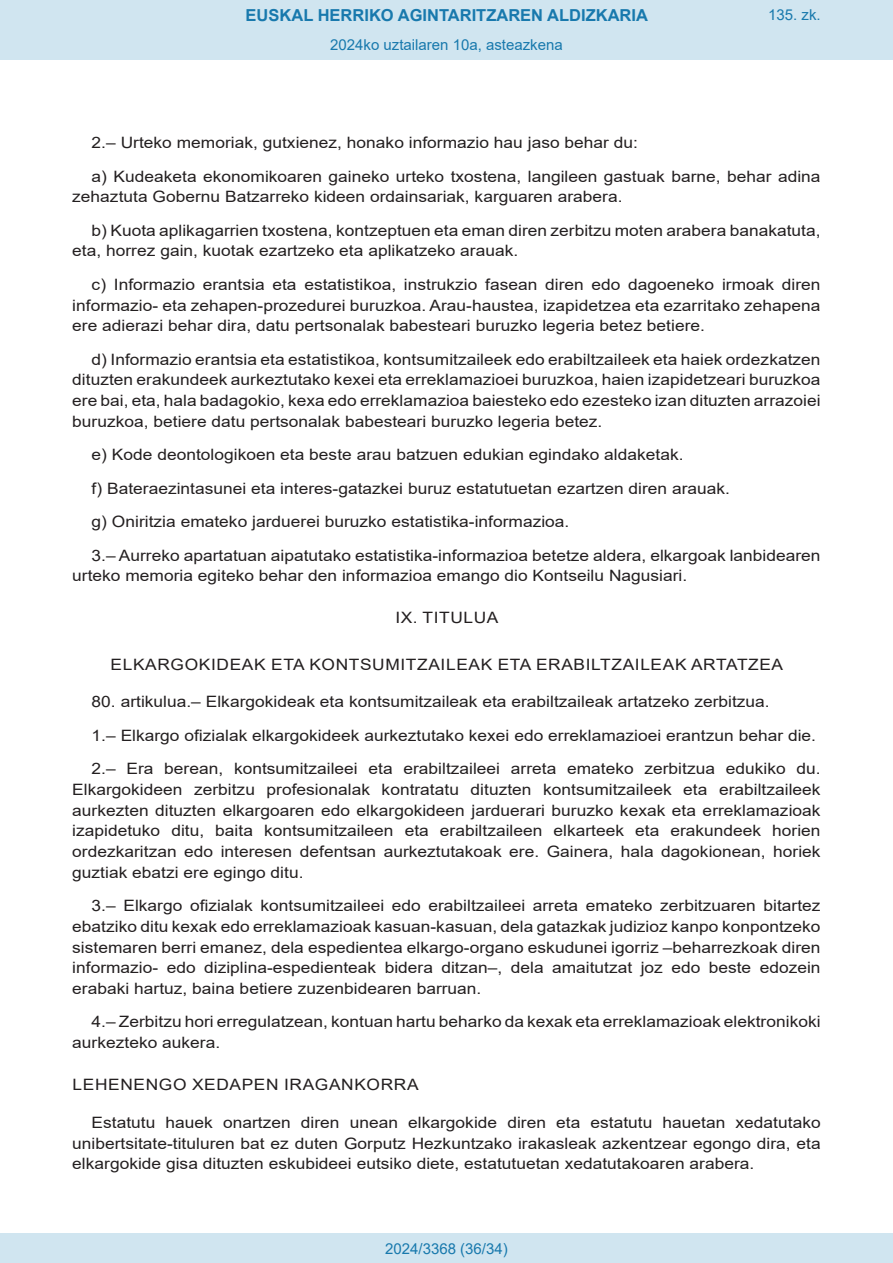
<style>
.page{position:relative;width:893px;height:1263px;background:#fff}
.page>*{position:absolute;margin:0;border:0;box-sizing:border-box;transform-origin:0 0}
.t1{font:700 16.5px "Arial";color:#1879ad}
.BOPVDetalle{font:15.6px/20.7px "Arial";color:#231f20;text-align:justify;scale:1.11 1}
.BOPVClave{font:15.6px "Arial";letter-spacing:.035em;color:#231f20;scale:1.11 1}
.BOPVDisposicion{font:15.6px "Arial";letter-spacing:.035em;color:#231f20;scale:1.11 1}
.Paginacion_Centro{font:15px "Arial";color:#1879ad}
</style>
<div class="page">
<div style="left:0;top:0;width:893px;height:60px;background:#d0e5f0"></div>
<div style="left:0;top:1233px;width:893px;height:30px;background:#d0e5f0"></div>
<p class="t1" style="left:246px;top:3px;width:404px">EUSKAL HERRIKO AGINTARITZAREN ALDIZKARIA</p>
<p class="Paginacion_Centro" style="left:330px;top:35px;width:234px">2024ko uztailaren 10a, asteazkena</p>
<p class="Paginacion_Centro" style="left:768px;top:5px;width:54px">135. zk.</p>
<p class="BOPVDetalle" style="left:92px;top:132px;width:494px">2.– Urteko memoriak, gutxienez, honako informazio hau jaso behar du:</p>
<p class="BOPVDetalle" style="left:72px;top:166px;width:676px;text-indent:19px">a) Kudeaketa ekonomikoaren gaineko urteko txostena, langileen gastuak barne, behar adina zehaztuta Gobernu Batzarreko kideen ordainsariak, karguaren arabera.</p>
<p class="BOPVDetalle" style="left:72px;top:220px;width:676px;text-indent:19px">b) Kuota aplikagarrien txostena, kontzeptuen eta eman diren zerbitzu moten arabera banakatuta, eta, horrez gain, kuotak ezartzeko eta aplikatzeko arauak.</p>
<p class="BOPVDetalle" style="left:72px;top:274px;width:676px;text-indent:19px">c) Informazio erantsia eta estatistikoa, instrukzio fasean diren edo dagoeneko irmoak diren informazio- eta zehapen-prozedurei buruzkoa. Arau-haustea, izapidetzea eta ezarritako zehapena ere adierazi behar dira, datu pertsonalak babesteari buruzko legeria betez betiere.</p>
<p class="BOPVDetalle" style="left:72px;top:349px;width:676px;text-indent:19px">d) Informazio erantsia eta estatistikoa, kontsumitzaileek edo erabiltzaileek eta haiek ordezkatzen dituzten erakundeek aurkeztutako kexei eta erreklamazioei buruzkoa, haien izapidetzeari buruzkoa ere bai, eta, hala badagokio, kexa edo erreklamazioa baiesteko edo ezesteko izan dituzten arrazoiei buruzkoa, betiere datu pertsonalak babesteari buruzko legeria betez.</p>
<p class="BOPVDetalle" style="left:92px;top:444px;width:535px">e) Kode deontologikoen eta beste arau batzuen edukian egindako aldaketak.</p>
<p class="BOPVDetalle" style="left:92px;top:478px;width:577px">f) Bateraezintasunei eta interes-gatazkei buruz estatutuetan ezartzen diren arauak.</p>
<p class="BOPVDetalle" style="left:92px;top:511px;width:432px">g) Oniritzia emateko jarduerei buruzko estatistika-informazioa.</p>
<p class="BOPVDetalle" style="left:72px;top:545px;width:676px;text-indent:19px">3.– Aurreko apartatuan aipatutako estatistika-informazioa betetze aldera, elkargoak lanbidearen urteko memoria egiteko behar den informazioa emango dio Kontseilu Nagusiari.</p>
<p class="BOPVClave" style="left:395px;top:607px;width:94px">IX. TITULUA</p>
<p class="BOPVClave" style="left:111px;top:653px;width:607px">ELKARGOKIDEAK ETA KONTSUMITZAILEAK ETA ERABILTZAILEAK ARTATZEA</p>
<p class="BOPVDetalle" style="left:92px;top:691px;width:612px">80. artikulua.– Elkargokideak eta kontsumitzaileak eta erabiltzaileak artatzeko zerbitzua.</p>
<p class="BOPVDetalle" style="left:92px;top:725px;width:654px">1.– Elkargo ofizialak elkargokideek aurkeztutako kexei edo erreklamazioei erantzun behar die.</p>
<p class="BOPVDetalle" style="left:72px;top:758px;width:676px;text-indent:19px">2.– Era berean, kontsumitzaileei eta erabiltzaileei arreta emateko zerbitzua edukiko du.<br>Elkargokideen zerbitzu profesionalak kontratatu dituzten kontsumitzaileek eta erabiltzaileek aurkezten dituzten elkargoaren edo elkargokideen jarduerari buruzko kexak eta erreklamazioak izapidetuko ditu, baita kontsumitzaileen eta erabiltzaileen elkarteek eta erakundeek horien ordezkaritzan edo interesen defentsan aurkeztutakoak ere. Gainera, hala dagokionean, horiek guztiak ebatzi ere egingo ditu.</p>
<p class="BOPVDetalle" style="left:72px;top:895px;width:676px;text-indent:19px">3.– Elkargo ofizialak kontsumitzaileei edo erabiltzaileei arreta emateko zerbitzuaren bitartez ebatziko ditu kexak edo erreklamazioak kasuan-kasuan, dela gatazkak judizioz kanpo konpontzeko sistemaren berri emanez, dela espedientea elkargo-organo eskudunei igorriz –beharrezkoak diren informazio- edo diziplina-espedienteak bidera ditzan–, dela amaitutzat joz edo beste edozein erabaki hartuz, baina betiere zuzenbidearen barruan.</p>
<p class="BOPVDetalle" style="left:72px;top:1011px;width:676px;text-indent:19px">4.– Zerbitzu hori erregulatzean, kontuan hartu beharko da kexak eta erreklamazioak elektronikoki aurkezteko aukera.</p>
<p class="BOPVDisposicion" style="left:73px;top:1074px;width:313px">LEHENENGO XEDAPEN IRAGANKORRA</p>
<p class="BOPVDetalle" style="left:72px;top:1112px;width:676px;text-indent:19px">Estatutu hauek onartzen diren unean elkargokide diren eta estatutu hauetan xedatutako unibertsitate-tituluren bat ez duten Gorputz Hezkuntzako irakasleak azkentzear egongo dira, eta elkargokide gisa dituzten eskubideei eutsiko diete, estatutuetan xedatutakoaren arabera.</p>
<p class="Paginacion_Centro" style="left:385px;top:1238px;width:124px">2024/3368 (36/34)</p>
</div>
